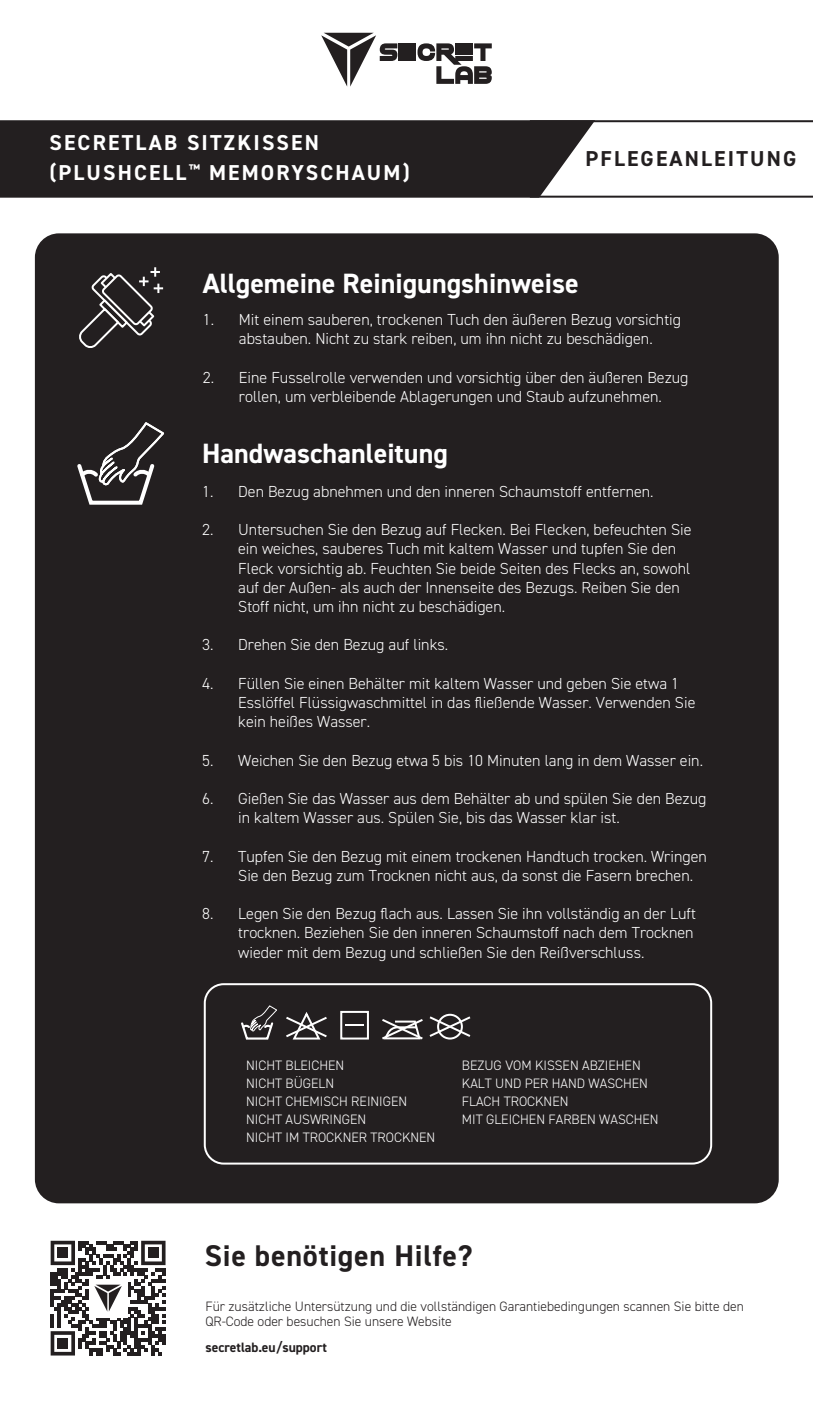
<style>
.page{position:relative;width:813px;height:1401px;background:#fff}
.page>*{position:absolute;margin:0;border:0;box-sizing:border-box;transform-origin:0 0}
.t1{font:700 30px "DIN2014";letter-spacing:.025em;color:#231f20}
.t2{font:700 28px "DIN2014";color:#fff}
.t3{font:700 21.6px/30px "DIN2014";letter-spacing:.1em;color:#fff}
.t4{font:700 21.6px "DIN2014";letter-spacing:.1em;color:#231f20}
.t5{font:300 16px/19.2px "DIN2014";color:#fff}
.t6{font:300 13.6px/18px "DIN2014";color:#fff}
.t7{font:300 13.6px/15px "DIN2014";color:#231f20}
.t8{font:700 13.6px "DIN2014";color:#231f20}
</style>
<div class="page">
<svg style="left:0;top:120px;width:594px;height:78px;background:#2f2b2c"></svg>
<svg style="left:321px;top:33px;width:76px;height:54px"></svg>
<div style="left:398px;top:56px;width:18px;height:5px;background:#231f20"></div>
<div style="left:398px;top:50px;width:18px;height:5px;background:#231f20"></div>
<div style="left:398px;top:43px;width:18px;height:5px;background:#231f20"></div>
<svg style="left:417px;top:43px;width:74px;height:41px"></svg>
<svg style="left:51px;top:1241px;width:114px;height:114px"></svg>
<hr style="left:529px;top:196px;width:283px;height:2px;background:#231f20">
<hr style="left:529px;top:120px;width:283px;height:2px;background:#231f20">
<div style="left:35px;top:233px;width:743px;height:970px;background:#231f20;border-radius:24px"></div>
<svg style="left:79px;top:267px;width:84px;height:81px"></svg>
<svg style="left:77px;top:423px;width:87px;height:82px"></svg>
<div style="left:204px;top:983px;width:507px;height:182px;border:2px solid #fff;border-radius:19px"></div>
<svg style="left:286px;top:1012px;width:41px;height:28px"></svg>
<div style="left:340px;top:1011px;width:28px;height:29px;border:2px solid #fff"></div>
<svg style="left:345px;top:1024px;width:18px;height:2px"></svg>
<svg style="left:382px;top:1015px;width:89px;height:25px"></svg>
<div style="left:437px;top:1014px;width:25px;height:26px;border:2px solid #fff;border-radius:50%"></div>
<svg style="left:241px;top:1005px;width:36px;height:35px"></svg>
<h3 class="t3" style="left:49px;top:128px;width:361px">SECRETLAB SITZKISSEN (PLUSHCELL<sup>™</sup> MEMORYSCHAUM)</h3>
<h3 class="t4" style="left:585px;top:144px;width:212px">PFLEGEANLEITUNG</h3>
<h2 class="t2" style="left:203px;top:264px;width:377px">Allgemeine Reinigungshinweise</h2>
<p class="t5" style="left:203px;top:310px;width:479px;text-align:center">1. Mit einem sauberen, trockenen Tuch den äußeren Bezug vorsichtig abstauben. Nicht zu stark reiben, um ihn nicht zu beschädigen.</p>
<p class="t5" style="left:203px;top:368px;width:487px;text-align:center">2. Eine Fusselrolle verwenden und vorsichtig über den äußeren Bezug rollen, um verbleibende Ablagerungen und Staub aufzunehmen.</p>
<h2 class="t2" style="left:202px;top:435px;width:247px">Handwaschanleitung</h2>
<p class="t5" style="left:202px;top:482px;width:452px">1. Den Bezug abnehmen und den inneren Schaumstoff entfernen.</p>
<p class="t5" style="left:238px;top:520px;width:454px;text-indent:-36px">2. Untersuchen Sie den Bezug auf Flecken. Bei Flecken, befeuchten Sie ein weiches, sauberes Tuch mit kaltem Wasser und tupfen Sie den Fleck vorsichtig ab. Feuchten Sie beide Seiten des Flecks an, sowohl auf der Außen- als auch der Innenseite des Bezugs. Reiben Sie den Stoff nicht, um ihn nicht zu beschädigen.</p>
<p class="t5" style="left:202px;top:635px;width:247px">3. Drehen Sie den Bezug auf links.</p>
<p class="t5" style="left:238px;top:674px;width:458px;text-indent:-36px">4. Füllen Sie einen Behälter mit kaltem Wasser und geben Sie etwa 1<br>Esslöffel Flüssigwaschmittel in das fließende Wasser. Verwenden Sie kein heißes Wasser.</p>
<p class="t5" style="left:202px;top:751px;width:502px">5. Weichen Sie den Bezug etwa 5 bis 10 Minuten lang in dem Wasser ein.</p>
<p class="t5" style="left:238px;top:789px;width:469px;text-indent:-36px">6. Gießen Sie das Wasser aus dem Behälter ab und spülen Sie den Bezug in kaltem Wasser aus. Spülen Sie, bis das Wasser klar ist.</p>
<p class="t5" style="left:238px;top:847px;width:470px;text-indent:-36px">7. Tupfen Sie den Bezug mit einem trockenen Handtuch trocken. Wringen<br>Sie den Bezug zum Trocknen nicht aus, da sonst die Fasern brechen.</p>
<p class="t5" style="left:238px;top:904px;width:459px;text-indent:-36px">8. Legen Sie den Bezug flach aus. Lassen Sie ihn vollständig an der Luft trocknen. Beziehen Sie den inneren Schaumstoff nach dem Trocknen wieder mit dem Bezug und schließen Sie den Reißverschluss.</p>
<p class="t6" style="left:246px;top:1056px;width:190px">NICHT BLEICHEN<br>NICHT BÜGELN<br>NICHT CHEMISCH REINIGEN<br>NICHT AUSWRINGEN<br>NICHT IM TROCKNER TROCKNEN</p>
<p class="t6" style="left:461px;top:1056px;width:198px">BEZUG VOM KISSEN ABZIEHEN<br>KALT UND PER HAND WASCHEN<br>FLACH TROCKNEN<br>MIT GLEICHEN FARBEN WASCHEN</p>
<h1 class="t1" style="left:205px;top:1236px;width:269px">Sie benötigen Hilfe?</h1>
<p class="t7" style="left:205px;top:1299px;width:539px">Für zusätzliche Untersützung und die vollständigen Garantiebedingungen scannen Sie bitte den<br>QR-Code oder besuchen Sie unsere Website</p>
<p class="t8" style="left:205px;top:1339px;width:123px">secretlab.eu/support</p>
</div>
